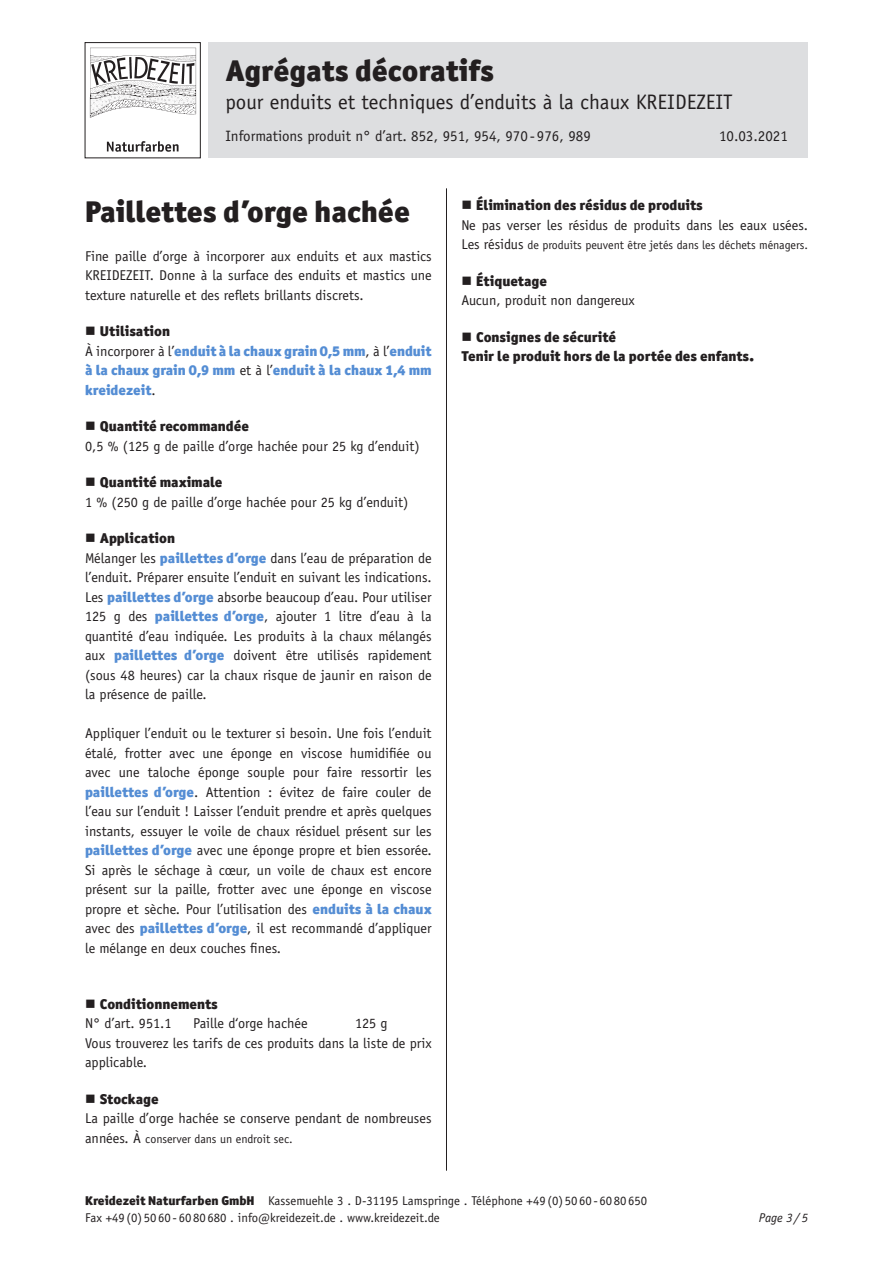
<style>
.page{position:relative;width:893px;height:1263px;background:#fff}
.page>*{position:absolute;margin:0;border:0;box-sizing:border-box;transform-origin:0 0}
.t1{font:900 30px "Officina San ITC";color:#231f20}
.t2{font:21px "Officina Sans Std";color:#231f20}
.t3{font:15px "Officina Sans Std";color:#231f20}
.t4{font:14.25px/19.5px "Officina Sans Std";color:#231f20;text-align:justify}
.t5{font:900 14.25px/19.5px "Officina San ITC";color:#231f20}
.t6{font:900 14.25px/19.5px "Officina San ITC";color:#548dd4}
.t7{font:12.75px/17.2px "Officina Sans Std";color:#231f20}
.t8{font:italic 12.75px "Officina Sans Std";color:#231f20}
.t9{font:12px "Officina Sans Std";color:#231f20}
.s1{color:#231f20}
.s2{font-family:"Officina Sans Std";font-weight:400;color:#231f20}
.s3{font-family:"Officina San ITC";font-weight:900;color:#548dd4}
.s4{font-size:14.25px}
.s5{font-family:"Officina San ITC";font-weight:900}
</style>
<div class="page">
<div style="left:208px;top:43px;width:600px;height:115px;background:#dddee0"></div>
<div style="left:85px;top:42px;width:116px;height:116px;border:1px solid #231f20"></div>
<hr style="left:446px;top:188px;width:1px;height:983px;background:#231f20">
<img style="left:89px;top:47px;width:108px;height:105px">
<h1 class="t1" style="left:225px;top:51px;width:270px">Agrégats décoratifs</h1>
<h2 class="t2" style="left:225px;top:90px;width:509px">pour enduits et techniques d’enduits à la chaux KREIDEZEIT</h2>
<p class="t3" style="left:225px;top:127px;width:367px">Informations produit n° d’art. 852, 951, 954, 970 -976, 989</p>
<p class="t3" style="left:719px;top:127px;width:70px">10.03.2021</p>
<h1 class="t1" style="left:85px;top:192px;width:327px">Paillettes d’orge hachée</h1>
<p class="t4" style="left:85px;top:246px;width:348px">Fine paille d’orge à incorporer aux enduits et aux mastics KREIDEZEIT. Donne à la surface des enduits et mastics une texture naturelle et des reflets brillants discrets.</p>
<p class="t6" style="left:85px;top:321px;width:348px;text-indent:15px"><span class="s1">Utilisation<br></span><span class="s2">À incorporer à l’</span>enduit à la chaux grain 0,5 mm<span class="s2">, à l’</span>enduit à la chaux grain 0,9 mm <span class="s2">et à l’</span>enduit à la chaux 1,4 mm kreidezeit<span class="s2">.</span></p>
<p class="t5" style="left:100px;top:416px;width:151px">Quantité recommandée</p>
<p class="t4" style="left:85px;top:436px;width:336px">0,5 % (125 g de paille d’orge hachée pour 25 kg d’enduit)</p>
<p class="t5" style="left:100px;top:472px;width:124px">Quantité maximale</p>
<p class="t4" style="left:85px;top:492px;width:325px">1 % (250 g de paille d’orge hachée pour 25 kg d’enduit)</p>
<p class="t5" style="left:100px;top:528px;width:77px">Application</p>
<p class="t4" style="left:85px;top:548px;width:348px">Mélanger les <span class="s3">paillettes d’orge</span> dans l’eau de préparation de l’enduit. Préparer ensuite l’enduit en suivant les indications.<br>Les <span class="s3">paillettes d’orge</span> absorbe beaucoup d’eau. Pour utiliser 125 g des <span class="s3">paillettes d’orge</span>, ajouter 1 litre d’eau à la quantité d’eau indiquée. Les produits à la chaux mélangés aux <span class="s3">paillettes d’orge</span> doivent être utilisés rapidement (sous 48 heures) car la chaux risque de jaunir en raison de la présence de paille.</p>
<p class="t4" style="left:85px;top:723px;width:348px">Appliquer l’enduit ou le texturer si besoin. Une fois l’enduit étalé, frotter avec une éponge en viscose humidifiée ou avec une taloche éponge souple pour faire ressortir les <span class="s3">paillettes d’orge</span>. Attention : évitez de faire couler de l’eau sur l’enduit ! Laisser l’enduit prendre et après quelques instants, essuyer le voile de chaux résiduel présent sur les <span class="s3">paillettes d’orge</span> avec une éponge propre et bien essorée.<br>Si après le séchage à cœur, un voile de chaux est encore présent sur la paille, frotter avec une éponge en viscose propre et sèche. Pour l’utilisation des <span class="s3">enduits à la chaux </span>avec des <span class="s3">paillettes d’orge</span>, il est recommandé d’appliquer le mélange en deux couches fines.</p>
<p class="t5" style="left:100px;top:993px;width:119px">Conditionnements</p>
<p class="t4" style="left:85px;top:1013px;width:88px">N° d’art. 951.1</p>
<p class="t4" style="left:193px;top:1013px;width:116px">Paille d‘orge hachée</p>
<p class="t4" style="left:85px;top:1013px;width:348px;text-align:left;text-indent:270px">125 g<br>Vous trouverez les tarifs de ces produits dans la liste de prix applicable.</p>
<p class="t5" style="left:100px;top:1088px;width:60px">Stockage</p>
<p class="t4" style="left:85px;top:1108px;width:348px">La paille d’orge hachée se conserve pendant de nombreuses</p>
<p class="t9" style="left:85px;top:1131px;width:209px"><span class="s4">années. À</span> conserver dans un endroit sec.</p>
<p class="t5" style="left:476px;top:195px;width:228px">Élimination des résidus de produits</p>
<p class="t4" style="left:461px;top:215px;width:348px">Ne pas verser les résidus de produits dans les eaux usées.</p>
<p class="t9" style="left:461px;top:238px;width:348px"><span class="s4">Les résidus</span> de produits peuvent être jetés dans les déchets ménagers.</p>
<p class="t5" style="left:476px;top:271px;width:72px">Étiquetage</p>
<p class="t4" style="left:461px;top:291px;width:175px">Aucun, produit non dangereux</p>
<p class="t5" style="left:461px;top:327px;width:294px;text-indent:15px">Consignes de sécurité<br>Tenir le produit hors de la portée des enfants.</p>
<p class="t7" style="left:85px;top:1192px;width:564px"><span class="s5">Kreidezeit Naturfarben GmbH</span> Kassemuehle 3 . D-31195 Lamspringe . Téléphone +49 (0) 5060- 60 80 650<br>Fax +49(0) 5060-6080 680 . info@kreidezeit.de . www.kreidezeit.de</p>
<p class="t8" style="left:759px;top:1210px;width:51px">Page 3 / 5</p>
</div>
